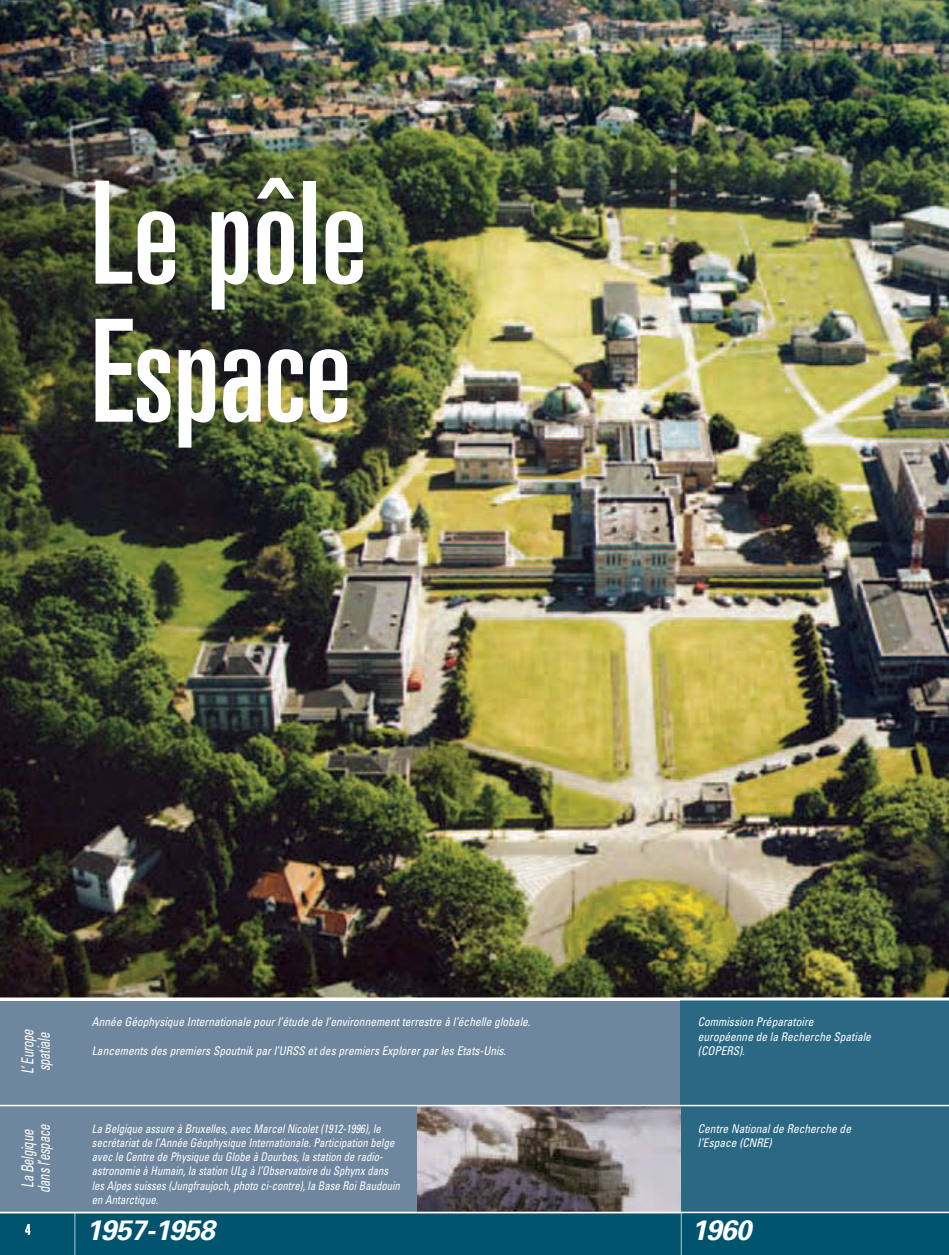
<style>
.page{position:relative;width:949px;height:1255px;background:#fff}
.page>*{position:absolute;margin:0;border:0;box-sizing:border-box;transform-origin:0 0}
.t1{font:ultra-condensed 142.5px/138px "Univers";color:#fff;scale:.96 1}
.t2{font:italic 700 28.05px "Univers";letter-spacing:-.025em;color:#fff}
.t3{font:italic condensed 16.5px/16.5px "Univers";letter-spacing:-.03em;color:#fff;text-align:center;scale:.78 1}
.t4{font:ultra-condensed 15px "Univers";color:#fff}
.t5{font:italic condensed 12px/14.2px "Univers";color:#fff;scale:.89 1}
.t6{font:italic condensed 12px/14.2px "Univers";color:#fff;scale:.95 1}
</style>
<div class="page">
<div style="left:0;top:1212px;width:948px;height:42px;background:#00546e"></div>
<img style="left:0;top:0;width:948px;height:997px">
<div style="left:0;top:1000px;width:680px;height:213px;background:#6e879f"></div>
<div style="left:680px;top:999px;width:268px;height:213px;background:#2b6884"></div>
<img style="left:417px;top:1106px;width:263px;height:105px">
<hr style="left:0;top:997px;width:948px;height:3px;background:#fff">
<hr style="left:74px;top:1212px;width:1px;height:42px;background:#afcde1">
<hr style="left:680px;top:1212px;width:1px;height:42px;background:#afcde1">
<hr style="left:0;top:1211px;width:948px;height:2px;background:#fff">
<hr style="left:0;top:1104px;width:948px;height:2px;background:#fff">
<h1 class="t1" style="left:90px;top:163px;width:289px">Le pôle<br>Espace</h1>
<h3 class="t3" style="left:19px;top:1074px;width:59px;text-align:left;rotate:-90deg">L’ Europe spatiale</h3>
<h3 class="t3" style="left:19px;top:1192px;width:89px;rotate:-90deg">La Belgique dans l’espace</h3>
<p class="t4" style="left:25px;top:1220px;width:7px">4</p>
<p class="t6" style="left:92px;top:1014px;width:463px">Année Géophysique Internationale pour l’étude de l’environnement terrestre à l’échelle globale.</p>
<p class="t6" style="left:92px;top:1043px;width:437px">Lancements des premiers Spoutnik par l’URSS et des premiers Explorer par les Etats-Unis.</p>
<p class="t5" style="left:92px;top:1121px;width:347px">La Belgique assure à Bruxelles, avec Marcel Nicolet (1912-1996), le secrétariat de l’Année Géophysique Internationale. Participation belge avec le Centre de Physique du Globe à Dourbes, la station de radio&shy;astronomie à Humain, la station ULg à l’Observatoire du Sphynx dans les Alpes suisses (Jungfraujoch, photo ci-contre), la Base Roi Baudouin en Antarctique.</p>
<h2 class="t2" style="left:86px;top:1212px;width:130px">1957-1958</h2>
<p class="t6" style="left:697px;top:1014px;width:183px">Commission Préparatoire européenne de la Recherche Spatiale (COPERS).</p>
<p class="t6" style="left:697px;top:1121px;width:163px">Centre National de Recherche de l’Espace (CNRE)</p>
<h2 class="t2" style="left:690px;top:1212px;width:62px">1960</h2>
</div>
